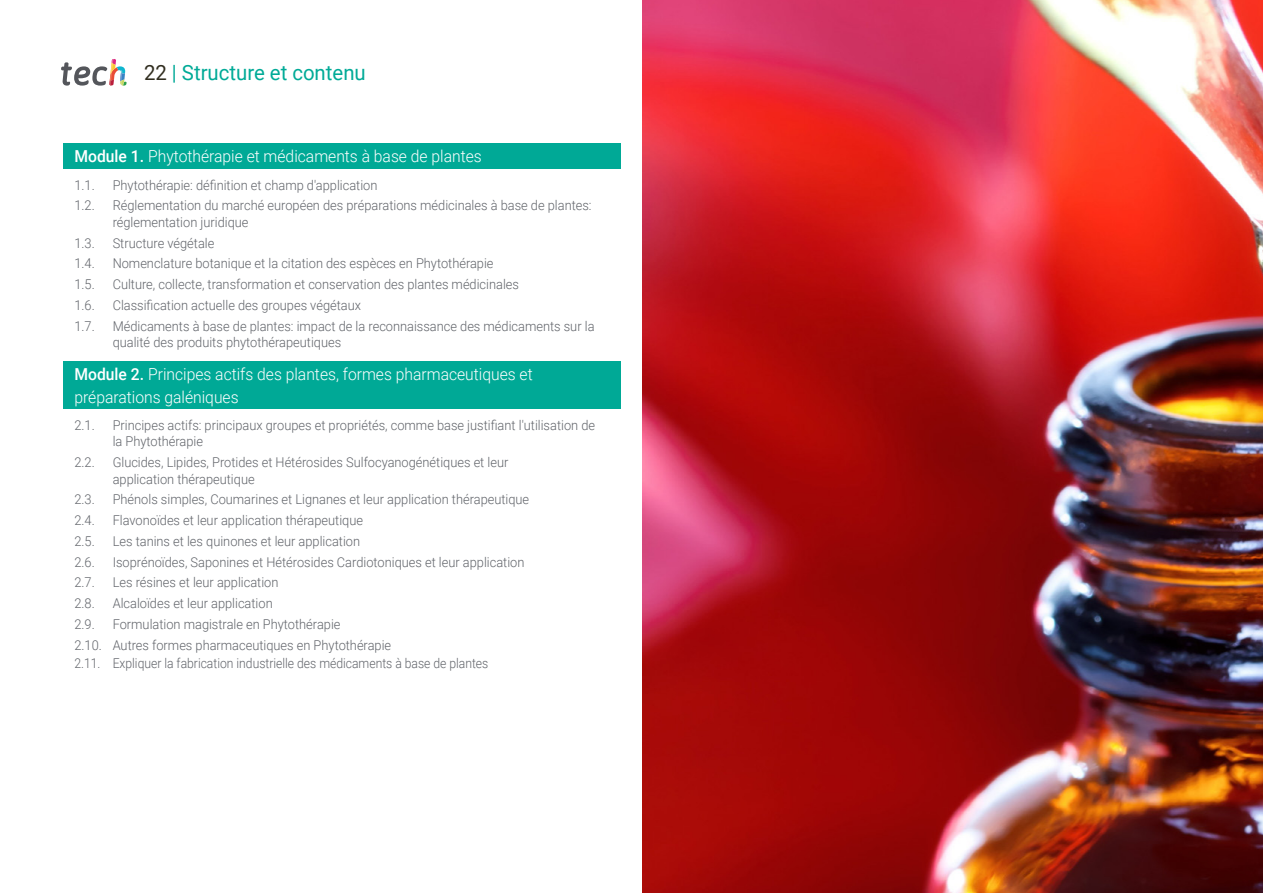
<style>
.page{position:relative;width:1263px;height:893px;background:#fff}
.page>*{position:absolute;margin:0;border:0;box-sizing:border-box;transform-origin:0 0}
.t1{font:21px "Roboto";color:#00aa97}
.t2{font:300 16.5px/22.5px "Roboto";color:#fff;scale:.95 1}
.t3{font:300 13.5px/16.5px "Roboto";color:#61646a;scale:.95 1}
.t4{font:300 13.5px "Roboto";color:#61646a;scale:.9 1}
.s1{color:#312e20}
.s2{color:#00a997}
.s3{font-weight:500}
</style>
<div class="page">
<div style="left:63px;top:144px;width:558px;height:25px;background:#00a996"></div>
<div style="left:63px;top:361px;width:558px;height:48px;background:#00a996"></div>
<img style="left:642px;top:0;width:621px;height:893px">
<svg style="left:61px;top:59px;width:66px;height:27px"></svg>
<h1 class="t1" style="left:144px;top:57px;width:223px"><span class="s1">22</span> <span class="s2">|</span> Structure et contenu</h1>
<p class="t2" style="left:74px;top:145px;width:430px"><span class="s3">Module 1.</span> Phytothérapie et médicaments à base de plantes</p>
<p class="t3" style="left:74px;top:176px;width:23px">1.1.</p>
<p class="t3" style="left:113px;top:176px;width:280px">Phytothérapie: définition et champ d'application</p>
<p class="t3" style="left:74px;top:197px;width:23px">1.2.</p>
<p class="t3" style="left:113px;top:197px;width:506px">Réglementation du marché européen des préparations médicinales à base de plantes: réglementation juridique</p>
<p class="t3" style="left:74px;top:234px;width:23px">1.3.</p>
<p class="t3" style="left:113px;top:234px;width:109px">Structure végétale</p>
<p class="t3" style="left:74px;top:255px;width:23px">1.4.</p>
<p class="t3" style="left:113px;top:255px;width:402px">Nomenclature botanique et la citation des espèces en Phytothérapie</p>
<p class="t3" style="left:74px;top:275px;width:23px">1.5.</p>
<p class="t3" style="left:113px;top:275px;width:429px">Culture, collecte, transformation et conservation des plantes médicinales</p>
<p class="t3" style="left:74px;top:296px;width:23px">1.6.</p>
<p class="t3" style="left:113px;top:296px;width:263px">Classification actuelle des groupes végétaux</p>
<p class="t3" style="left:74px;top:317px;width:23px">1.7.</p>
<p class="t3" style="left:113px;top:317px;width:509px">Médicaments à base de plantes: impact de la reconnaissance des médicaments sur la qualité des produits phytothérapeutiques</p>
<p class="t2" style="left:74px;top:362px;width:484px"><span class="s3">Module 2.</span> Principes actifs des plantes, formes pharmaceutiques et préparations galéniques</p>
<p class="t3" style="left:74px;top:416px;width:23px">2.1.</p>
<p class="t3" style="left:113px;top:416px;width:509px">Principes actifs: principaux groupes et propriétés, comme base justifiant l'utilisation de la Phytothérapie</p>
<p class="t3" style="left:74px;top:453px;width:23px">2.2.</p>
<p class="t3" style="left:113px;top:453px;width:418px">Glucides, Lipides, Protides et Hétérosides Sulfocyanogénétiques et leur application thérapeutique</p>
<p class="t3" style="left:74px;top:491px;width:23px">2.3.</p>
<p class="t3" style="left:113px;top:491px;width:440px">Phénols simples, Coumarines et Lignanes et leur application thérapeutique</p>
<p class="t3" style="left:74px;top:511px;width:23px">2.4.</p>
<p class="t3" style="left:113px;top:511px;width:265px">Flavonoïdes et leur application thérapeutique</p>
<p class="t3" style="left:74px;top:532px;width:23px">2.5.</p>
<p class="t3" style="left:113px;top:532px;width:262px">Les tanins et les quinones et leur application</p>
<p class="t3" style="left:74px;top:553px;width:23px">2.6.</p>
<p class="t3" style="left:113px;top:553px;width:435px">Isoprénoïdes, Saponines et Hétérosides Cardiotoniques et leur application</p>
<p class="t3" style="left:74px;top:574px;width:23px">2.7.</p>
<p class="t3" style="left:113px;top:574px;width:176px">Les résines et leur application</p>
<p class="t3" style="left:74px;top:594px;width:23px">2.8.</p>
<p class="t3" style="left:113px;top:594px;width:170px">Alcaloïdes et leur application</p>
<p class="t3" style="left:74px;top:615px;width:23px">2.9.</p>
<p class="t3" style="left:74px;top:613px;width:335px;line-height:20.7px;text-indent:38px">Formulation magistrale en Phytothérapie<br>2.10. Autres formes pharmaceutiques en Phytothérapie</p>
<p class="t4" style="left:74px;top:654px;width:461px">2.11. Expliquer la fabrication industrielle des médicaments à base de plantes</p>
</div>
